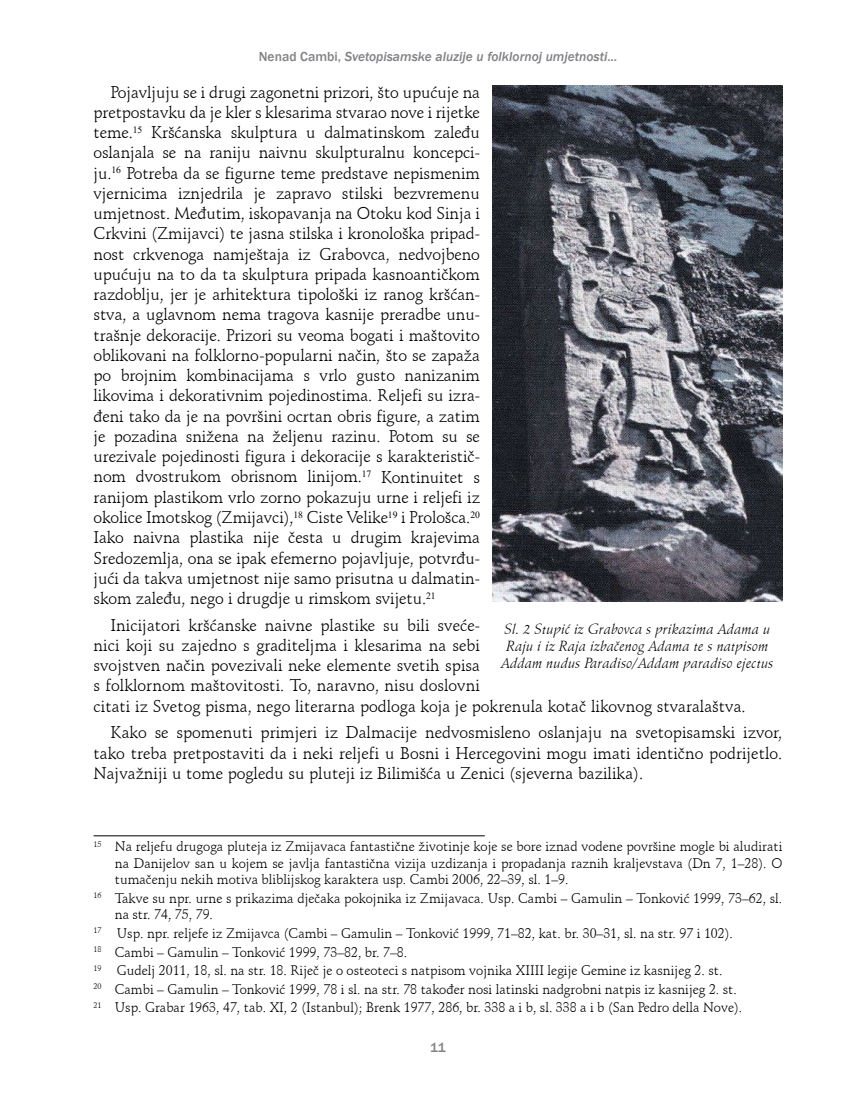
<style>
.page{position:relative;width:859px;height:1106px;background:#fff}
.page>*{position:absolute;margin:0;border:0;box-sizing:border-box;transform-origin:0 0}
.t1{font:16.5px/20.2px "Schneidler L2";color:#000;text-align:justify}
.t2{font:italic 14.25px/17px "Schneidler L2";color:#000;text-align:center}
.t3{font:13.5px/18.6px "Schneidler L2";color:#000}
.t4{font:italic 500 13.5px "Franklin Gothic";color:#808285}
.t5{font:500 13.5px "Franklin Gothic";color:#808285}
.s1{font-style:normal}
</style>
<div class="page">
<img style="left:493px;top:85px;width:289px;height:516px">
<hr style="left:94px;top:835px;width:391px;height:1px;background:#000">
<p class="t4" style="left:259px;top:48px;width:360px"><span class="s1">Nenad Cambi,</span> Svetopisamske aluzije u folklornoj umjetnosti<span class="s1">...</span></p>
<p class="t1" style="left:94px;top:82px;width:388px;text-indent:17px">Pojavljuju se i drugi zagonetni prizori, što upućuje na pretpostavku da je kler s klesarima stvarao nove i rijetke teme.<sup>15</sup> Kršćanska skulptura u dalmatinskom zaleđu oslanjala se na raniju naivnu skulpturalnu koncepci&shy;ju.<sup>16</sup> Potreba da se figurne teme predstave nepismenim vjernicima iznjedrila je zapravo stilski bezvremenu umjetnost. Međutim, iskopavanja na Otoku kod Sinja i Crkvini (Zmijavci) te jasna stilska i kronološka pripad&shy;nost crkvenoga namještaja iz Grabovca, nedvojbeno upućuju na to da ta skulptura pripada kasnoantičkom razdoblju, jer je arhitektura tipološki iz ranog kršćan&shy;stva, a uglavnom nema tragova kasnije preradbe unu&shy;trašnje dekoracije. Prizori su veoma bogati i maštovito oblikovani na folklorno-popularni način, što se zapaža po brojnim kombinacijama s vrlo gusto nanizanim likovima i dekorativnim pojedinostima. Reljefi su izra&shy;đeni tako da je na površini ocrtan obris figure, a zatim je pozadina snižena na željenu razinu. Potom su se urezivale pojedinosti figura i dekoracije s karakteristič&shy;nom dvostrukom obrisnom linijom.<sup>17</sup> Kontinuitet s ranijom plastikom vrlo zorno pokazuju urne i reljefi iz okolice Imotskog (Zmijavci),<sup>18</sup> Ciste Velike<sup>19</sup> i Prološca.<sup>20<br></sup>Iako naivna plastika nije česta u drugim krajevima Sredozemlja, ona se ipak efemerno pojavljuje, potvrđu&shy;jući da takva umjetnost nije samo prisutna u dalmatin&shy;skom zaleđu, nego i drugdje u rimskom svijetu.<sup>21</sup></p>
<p class="t1" style="left:94px;top:615px;width:654px;text-align:left;text-indent:17px">Inicijatori kršćanske naivne plastike su bili sveće-<br>nici koji su zajedno s graditeljma i klesarima na sebi<br>svojstven način povezivali neke elemente svetih spisa<br>s folklornom maštovitosti. To, naravno, nisu doslovni<br>citati iz Svetog pisma, nego literarna podloga koja je pokrenula kotač likovnog stvaralaštva.</p>
<p class="t1" style="left:94px;top:722px;width:690px;text-indent:17px">Kako se spomenuti primjeri iz Dalmacije nedvosmisleno oslanjaju na svetopisamski izvor, tako treba pretpostaviti da i neki reljefi u Bosni i Hercegovini mogu imati identično podrijetlo.<br>Najvažniji u tome pogledu su pluteji iz Bilimišća u Zenici (sjeverna bazilika).</p>
<p class="t2" style="left:501px;top:620px;width:274px">Sl. 2 Stupić iz Grabovca s prikazima Adama u<br>Raju i iz Raja izbačenog Adama te s natpisom<br>Addam nudus Paradiso/Addam paradiso ejectus</p>
<p class="t3" style="left:115px;top:838px;width:669px;line-height:16.5px;text-align:justify;text-indent:-21px"><sup>15</sup> Na reljefu drugoga pluteja iz Zmijavaca fantastične životinje koje se bore iznad vodene površine mogle bi aludirati na Danijelov san u kojem se javlja fantastična vizija uzdizanja i propadanja raznih kraljevstava (Dn 7, 1–28). O tumačenju nekih motiva bliblijskog karaktera usp. Cambi 2006, 22–39, sl. 1–9.</p>
<p class="t3" style="left:115px;top:889px;width:669px;line-height:16.5px;text-indent:-21px"><sup>16</sup> Takve su npr. urne s prikazima dječaka pokojnika iz Zmijavaca. Usp. Cambi – Gamulin – Tonković 1999, 73–62, sl. na str. 74, 75, 79.</p>
<p class="t3" style="left:94px;top:924px;width:650px"><sup>17</sup> Usp. npr. reljefe iz Zmijavca (Cambi – Gamulin – Tonković 1999, 71–82, kat. br. 30–31, sl. na str. 97 i 102).<br><sup>18</sup> Cambi – Gamulin – Tonković 1999, 73–82, br. 7–8.<br><sup>19</sup> Gudelj 2011, 18, sl. na str. 18. Riječ je o osteoteci s natpisom vojnika XIIII legije Gemine iz kasnijeg 2. st.<br><sup>20</sup> Cambi – Gamulin – Tonković 1999, 78 i sl. na str. 78 također nosi latinski nadgrobni natpis iz kasnijeg 2. st.<br><sup>21</sup> Usp. Grabar 1963, 47, tab. XI, 2 (Istanbul); Brenk 1977, 286, br. 338 a i b, sl. 338 a i b (San Pedro della Nove).</p>
<p class="t5" style="left:430px;top:1038px;width:17px">11</p>
</div>
